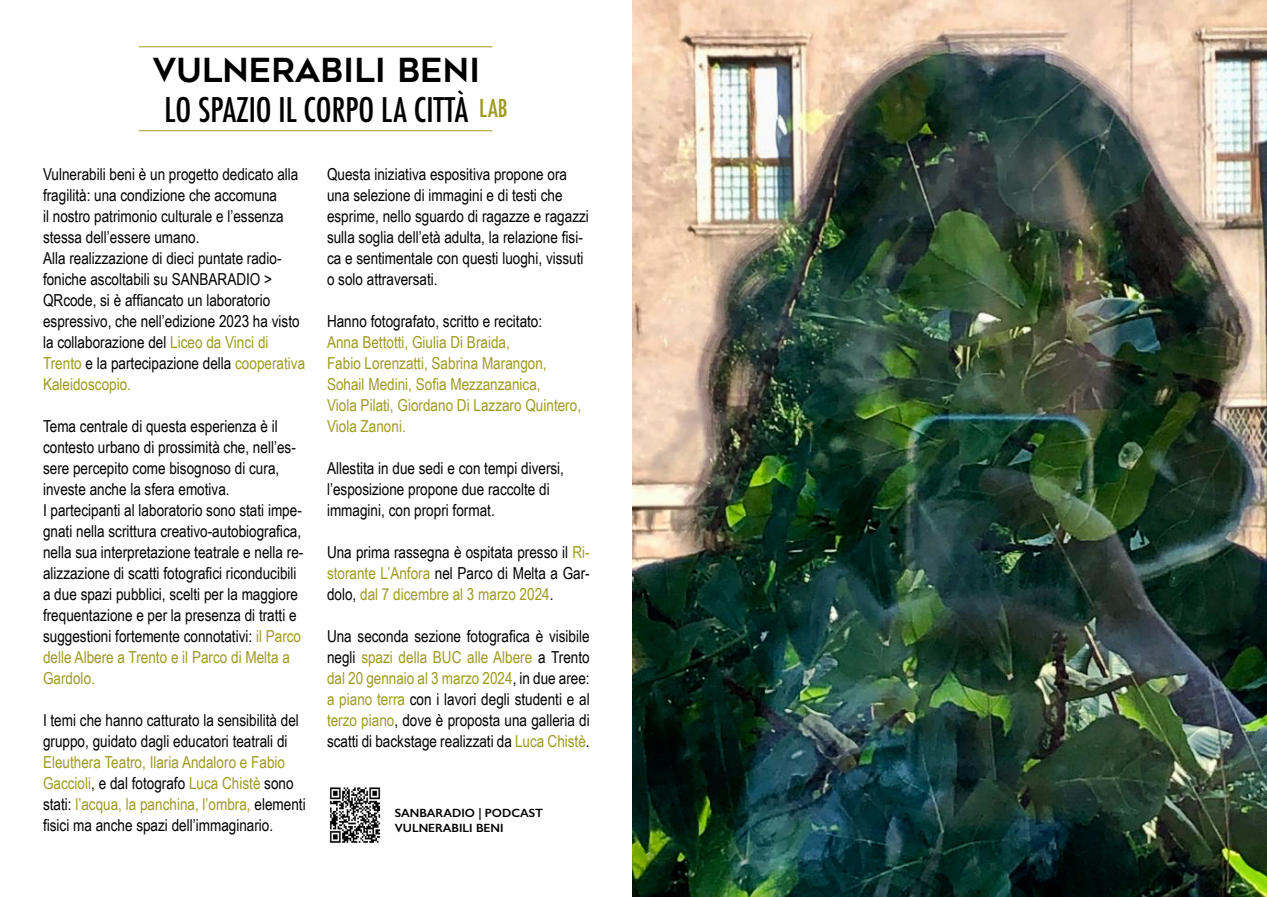
<style>
.page{position:relative;width:1267px;height:897px;background:#fff}
.page>*{position:absolute;margin:0;border:0;box-sizing:border-box;transform-origin:0 0}
.t1{font:500 condensed 33px "Futura";color:#000}
.t2{font:33px "Geometos";color:#000}
.t3{font:500 condensed 24px "Futura";color:#9e9a22}
.t4{font:16.5px/21px "Arial Narrow";color:#000}
.t5{font:16.5px/21px "Arial Narrow";color:#9e9a22}
.t6{font:600 12px/14.4px "Gill Sans";color:#000}
.s1{color:#9e9a22}
</style>
<div class="page">
<img style="left:632px;top:0;width:634px;height:896px">
<img style="left:329px;top:787px;width:52px;height:56px">
<hr style="left:139px;top:46px;width:353px;height:1px;background:#9e9a22">
<hr style="left:139px;top:130px;width:353px;height:1px;background:#9e9a22">
<p class="t2" style="left:152px;top:52px;width:329px">VULNERABILI BENI</p>
<p class="t1" style="left:165px;top:89px;width:305px">LO SPAZIO IL CORPO LA CITTÀ</p>
<p class="t3" style="left:479px;top:93px;width:30px">LAB</p>
<p class="t4" style="left:43px;top:163px;width:257px">Vulnerabili beni è un progetto dedicato alla fragilità: una condizione che accomuna<br>il nostro patrimonio culturale e l’essenza stessa dell’essere umano.</p>
<p class="t4" style="left:43px;top:247px;width:264px">Alla realizzazione di dieci puntate radio&shy;foniche ascoltabili su SANBARADIO &gt; QRcode, si è affiancato un laboratorio espressivo, che nell’edizione 2023 ha visto la collaborazione del <span class="s1">Liceo da Vinci di Trento</span> e la partecipazione della <span class="s1">cooperativa Kaleidoscopio.</span></p>
<p class="t4" style="left:43px;top:415px;width:254px">Tema centrale di questa esperienza è il contesto urbano di prossimità che, nell’es&shy;sere percepito come bisognoso di cura, investe anche la sfera emotiva.</p>
<p class="t4" style="left:43px;top:499px;width:262px">I partecipanti al laboratorio sono stati impe&shy;gnati nella scrittura creativo-autobiografica, nella sua interpretazione teatrale e nella re&shy;alizzazione di scatti fotografici riconducibili a due spazi pubblici, scelti per la maggiore frequentazione e per la presenza di tratti e suggestioni fortemente connotativi: <span class="s1">il Parco delle Albere a Trento e il Parco di Melta a Gardolo.</span></p>
<p class="t4" style="left:43px;top:709px;width:264px">I temi che hanno catturato la sensibilità del gruppo, guidato dagli educatori teatrali di <span class="s1">Eleuthera Teatro, Ilaria Andaloro e Fabio Gaccioli</span>, e dal fotografo <span class="s1">Luca Chistè</span> sono stati: <span class="s1">l’acqua, la panchina, l’ombra,</span> elementi fisici ma anche spazi dell’immaginario.</p>
<p class="t4" style="left:327px;top:163px;width:263px">Questa iniziativa espositiva propone ora una selezione di immagini e di testi che esprime, nello sguardo di ragazze e ragazzi sulla soglia dell’età adulta, la relazione fisi&shy;ca e sentimentale con questi luoghi, vissuti o solo attraversati.</p>
<p class="t4" style="left:327px;top:310px;width:217px">Hanno fotografato, scritto e recitato:</p>
<p class="t5" style="left:327px;top:331px;width:255px">Anna Bettotti, Giulia Di Braida,<br>Fabio Lorenzatti, Sabrina Marangon, Sohail Medini, Sofia Mezzanzanica,<br>Viola Pilati, Giordano Di Lazzaro Quintero, Viola Zanoni.</p>
<p class="t4" style="left:327px;top:457px;width:238px">Allestita in due sedi e con tempi diversi, l’esposizione propone due raccolte di immagini, con propri format.</p>
<p class="t4" style="left:327px;top:541px;width:264px;text-align:justify">Una prima rassegna è ospitata presso il <span class="s1">Ri&shy;storante L’Anfora</span> nel Parco di Melta a Gar&shy;dolo, <span class="s1">dal 7 dicembre al 3 marzo 2024</span>.</p>
<p class="t4" style="left:327px;top:625px;width:264px;text-align:justify">Una seconda sezione fotografica è visibile negli <span class="s1">spazi della BUC alle Albere</span> a Trento <span class="s1">dal 20 gennaio al 3 marzo 2024</span>, in due aree: <span class="s1">a piano terra</span> con i lavori degli studenti e al <span class="s1">terzo piano</span>, dove è proposta una galleria di scatti di backstage realizzati da <span class="s1">Luca Chistè</span>.</p>
<p class="t6" style="left:395px;top:805px;width:150px">SANBARADIO | PODCAST<br>VULNERABILI BENI</p>
</div>
